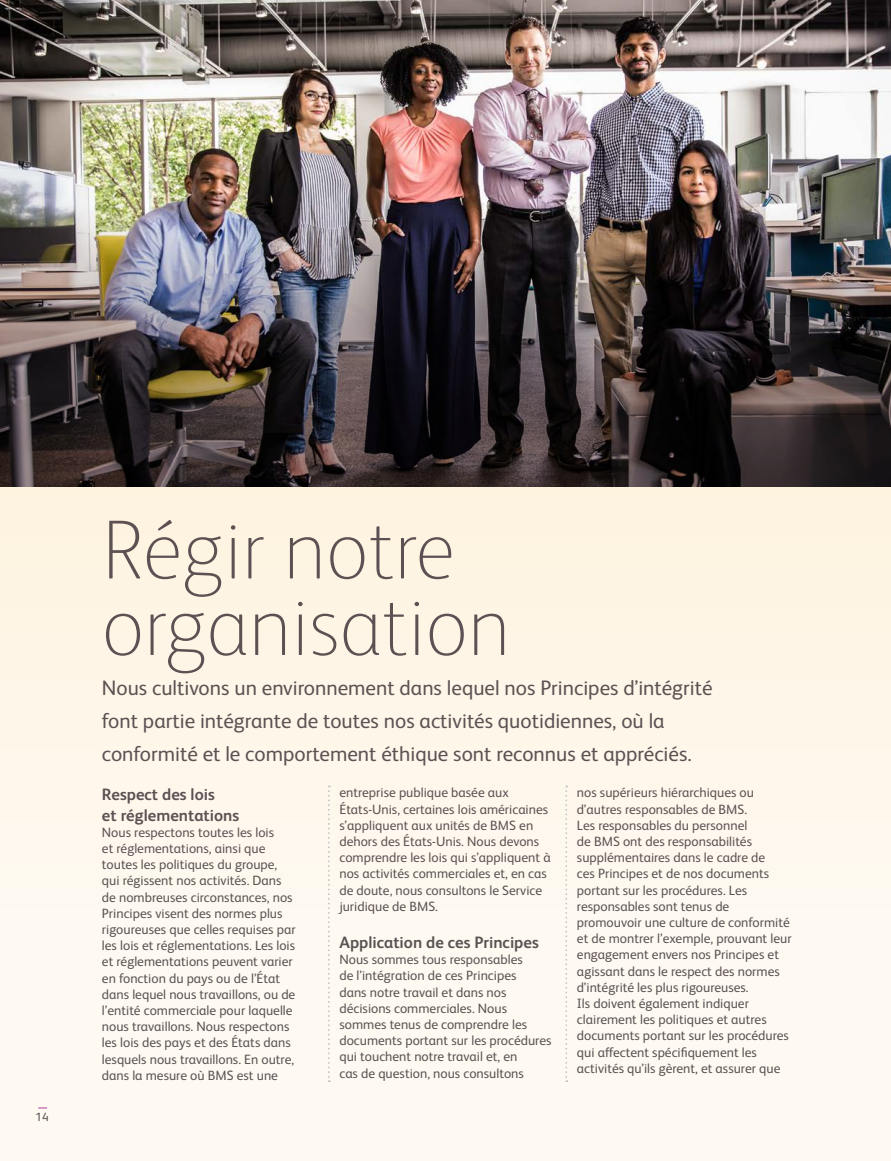
<style>
.page{position:relative;width:891px;height:1161px;background:#fef8ed}
.page>*{position:absolute;margin:0;border:0;box-sizing:border-box;transform-origin:0 0}
.Section_Title{font:100 84px/76.5px "BMS Humanity";color:#5c5253}
.Intro_Text{font:21px/33px "BMS Humanity";color:#5c5253}
.Subhead{font:700 16.5px/21px "BMS Humanity";color:#5c5253}
.Body_Text{font:13.5px/16.2px "BMS Humanity";color:#5c5253}
.t1{font:12px "BMS Humanity";color:#5c5253}
</style>
<div class="page">
<svg style="left:328px;top:786px;width:2px;height:296px"></svg>
<svg style="left:566px;top:786px;width:1px;height:296px"></svg>
<img style="left:0;top:0;width:891px;height:185px">
<img style="left:0;top:185px;width:891px;height:302px">
<p class="t1" style="left:36px;top:1109px;width:15px">14</p>
<p class="Section_Title" style="left:102px;top:507px;width:410px">Régir notre organisation</p>
<p class="Intro_Text" style="left:102px;top:670px;width:612px">Nous cultivons un environnement dans lequel nos Principes d’intégrité font partie intégrante de toutes nos activités quotidiennes, où la conformité et le comportement éthique sont reconnus et appréciés.</p>
<p class="Subhead" style="left:102px;top:783px;width:139px">Respect des lois<br>et réglementations</p>
<p class="Body_Text" style="left:102px;top:823px;width:195px">Nous respectons toutes les lois<br>et réglementations, ainsi que toutes les politiques du groupe, qui régissent nos activités. Dans de nombreuses circonstances, nos Principes visent des normes plus rigoureuses que celles requises par les lois et réglementations. Les lois et réglementations peuvent varier en fonction du pays ou de l’État dans lequel nous travaillons, ou de l’entité commerciale pour laquelle nous travaillons. Nous respectons les lois des pays et des États dans lesquels nous travaillons. En outre, dans la mesure où BMS est une</p>
<p class="Body_Text" style="left:577px;top:784px;width:216px">nos supérieurs hiérarchiques ou d’autres responsables de BMS.<br>Les responsables du personnel<br>de BMS ont des responsabilités supplémentaires dans le cadre de<br>ces Principes et de nos documents portant sur les procédures. Les responsables sont tenus de promouvoir une culture de conformité et de montrer l’exemple, prouvant leur engagement envers nos Principes et agissant dans le respect des normes d’intégrité les plus rigoureuses.<br>Ils doivent également indiquer clairement les politiques et autres documents portant sur les procédures qui affectent spécifiquement les activités qu’ils gèrent, et assurer que</p>
<p class="Body_Text" style="left:339px;top:784px;width:213px">entreprise publique basée aux États-Unis, certaines lois américaines s’appliquent aux unités de BMS en dehors des États-Unis. Nous devons comprendre les lois qui s’appliquent à nos activités commerciales et, en cas de doute, nous consultons le Service juridique de BMS.</p>
<p class="Subhead" style="left:339px;top:931px;width:201px">Application de ces Principes</p>
<p class="Body_Text" style="left:339px;top:950px;width:214px">Nous sommes tous responsables<br>de l’intégration de ces Principes<br>dans notre travail et dans nos décisions commerciales. Nous sommes tenus de comprendre les documents portant sur les procédures qui touchent notre travail et, en<br>cas de question, nous consultons</p>
</div>
